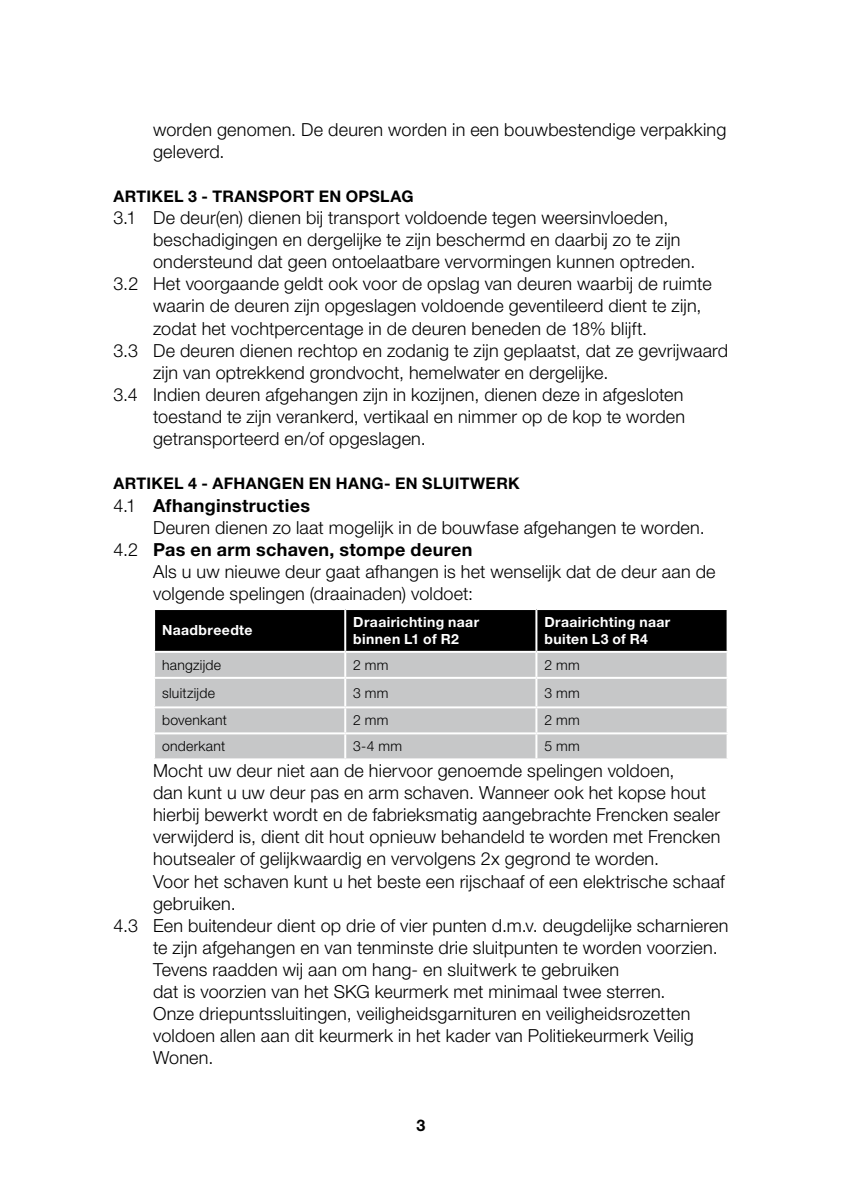
<style>
.page{position:relative;width:842px;height:1191px;background:#fff}
.page>*{position:absolute;margin:0;border:0;box-sizing:border-box;transform-origin:0 0}
.t1{font:300 18px/22.2px "Helvetica Neue LT Std";letter-spacing:.01em;color:#000}
.t2{font:700 18px "Helvetica Neue LT Std";color:#000}
.t3{font:700 16px "Helvetica Neue LT Std";letter-spacing:.025em;color:#000}
.t4{font:700 14px/16.8px "Helvetica Neue LT Std";color:#fff}
.t5{font:300 14px "Helvetica Neue LT Std";letter-spacing:.02em;color:#000}
.s1{font-weight:300}
</style>
<div class="page">
<div style="left:155px;top:610px;width:572px;height:41px;background:#000"></div>
<div style="left:155px;top:653px;width:572px;height:105px;background:#c6c7c8"></div>
<hr style="left:344px;top:610px;width:2px;height:41px;background:#fff">
<hr style="left:535px;top:610px;width:2px;height:41px;background:#fff">
<hr style="left:344px;top:653px;width:2px;height:24px;background:#fff">
<hr style="left:535px;top:653px;width:2px;height:24px;background:#fff">
<hr style="left:153px;top:677px;width:192px;height:2px;background:#fff">
<hr style="left:345px;top:677px;width:191px;height:2px;background:#fff">
<hr style="left:344px;top:679px;width:2px;height:27px;background:#fff">
<hr style="left:536px;top:677px;width:193px;height:2px;background:#fff">
<hr style="left:535px;top:679px;width:2px;height:27px;background:#fff">
<hr style="left:153px;top:706px;width:192px;height:2px;background:#fff">
<hr style="left:345px;top:706px;width:191px;height:2px;background:#fff">
<hr style="left:344px;top:708px;width:2px;height:24px;background:#fff">
<hr style="left:536px;top:706px;width:193px;height:2px;background:#fff">
<hr style="left:535px;top:708px;width:2px;height:24px;background:#fff">
<hr style="left:153px;top:732px;width:192px;height:2px;background:#fff">
<hr style="left:345px;top:732px;width:191px;height:2px;background:#fff">
<hr style="left:344px;top:734px;width:2px;height:24px;background:#fff">
<hr style="left:536px;top:732px;width:193px;height:2px;background:#fff">
<hr style="left:535px;top:734px;width:2px;height:24px;background:#fff">
<p class="t1" style="left:153px;top:118px;width:575px">worden genomen. De deuren worden in een bouwbestendige verpakking geleverd.</p>
<p class="t3" style="left:113px;top:186px;width:299px">Artikel 3 - Transport en opslag</p>
<p class="t1" style="left:113px;top:206px;width:556px">3.1 De deur(en) dienen bij transport voldoende tegen weersinvloeden,</p>
<p class="t1" style="left:153px;top:228px;width:529px">beschadigingen en dergelijke te zijn beschermd en daarbij zo te zijn</p>
<p class="t1" style="left:153px;top:250px;width:544px">ondersteund dat geen ontoelaatbare vervormingen kunnen optreden.</p>
<p class="t1" style="left:113px;top:272px;width:600px">3.2 Het voorgaande geldt ook voor de opslag van deuren waarbij de ruimte</p>
<p class="t1" style="left:153px;top:294px;width:550px">waarin de deuren zijn opgeslagen voldoende geventileerd dient te zijn,</p>
<p class="t1" style="left:153px;top:317px;width:495px">zodat het vochtpercentage in de deuren beneden de 18% blijft.</p>
<p class="t1" style="left:113px;top:339px;width:616px">3.3 De deuren dienen rechtop en zodanig te zijn geplaatst, dat ze gevrijwaard</p>
<p class="t1" style="left:153px;top:361px;width:457px">zijn van optrekkend grondvocht, hemelwater en dergelijke.</p>
<p class="t1" style="left:113px;top:383px;width:572px">3.4 Indien deuren afgehangen zijn in kozijnen, dienen deze in afgesloten</p>
<p class="t1" style="left:153px;top:405px;width:534px">toestand te zijn verankerd, vertikaal en nimmer op de kop te worden</p>
<p class="t1" style="left:153px;top:427px;width:274px">getransporteerd en/of opgeslagen.</p>
<p class="t3" style="left:113px;top:474px;width:408px">Artikel 4 - Afhangen en hang- en sluitwerk</p>
<p class="t2" style="left:113px;top:494px;width:198px"><span class="s1">4.1</span> Afhanginstructies</p>
<p class="t1" style="left:153px;top:516px;width:553px">Deuren dienen zo laat mogelijk in de bouwfase afgehangen te worden.</p>
<p class="t2" style="left:113px;top:538px;width:361px"><span class="s1">4.2</span> Pas en arm schaven, stompe deuren</p>
<p class="t1" style="left:153px;top:560px;width:564px">Als u uw nieuwe deur gaat afhangen is het wenselijk dat de deur aan de</p>
<p class="t1" style="left:153px;top:582px;width:322px">volgende spelingen (draainaden) voldoet:</p>
<p class="t4" style="left:162px;top:622px;width:92px">Naadbreedte</p>
<p class="t4" style="left:353px;top:613px;width:127px">Draairichting naar binnen L1 of R2</p>
<p class="t4" style="left:544px;top:613px;width:127px">Draairichting naar buiten L3 of R4</p>
<p class="t5" style="left:162px;top:656px;width:61px">hangzijde</p>
<p class="t5" style="left:353px;top:656px;width:37px">2 mm</p>
<p class="t5" style="left:544px;top:656px;width:37px">2 mm</p>
<p class="t5" style="left:162px;top:684px;width:54px">sluitzijde</p>
<p class="t5" style="left:353px;top:684px;width:37px">3 mm</p>
<p class="t5" style="left:544px;top:684px;width:37px">3 mm</p>
<p class="t5" style="left:162px;top:712px;width:66px">bovenkant</p>
<p class="t5" style="left:353px;top:712px;width:37px">2 mm</p>
<p class="t5" style="left:544px;top:712px;width:37px">2 mm</p>
<p class="t5" style="left:162px;top:738px;width:65px">onderkant</p>
<p class="t5" style="left:353px;top:738px;width:50px">3-4 mm</p>
<p class="t5" style="left:544px;top:738px;width:37px">5 mm</p>
<p class="t1" style="left:153px;top:759px;width:523px">Mocht uw deur niet aan de hiervoor genoemde spelingen voldoen,</p>
<p class="t1" style="left:153px;top:781px;width:554px">dan kunt u uw deur pas en arm schaven. Wanneer ook het kopse hout</p>
<p class="t1" style="left:153px;top:803px;width:568px">hierbij bewerkt wordt en de fabrieksmatig aangebrachte Frencken sealer</p>
<p class="t1" style="left:153px;top:825px;width:569px">verwijderd is, dient dit hout opnieuw behandeld te worden met Frencken</p>
<p class="t1" style="left:153px;top:847px;width:508px">houtsealer of gelijkwaardig en vervolgens 2x gegrond te worden.</p>
<p class="t1" style="left:153px;top:869px;width:573px">Voor het schaven kunt u het beste een rijschaaf of een elektrische schaaf</p>
<p class="t1" style="left:153px;top:891px;width:84px">gebruiken.</p>
<p class="t1" style="left:113px;top:914px;width:617px">4.3 Een buitendeur dient op drie of vier punten d.m.v. deugdelijke scharnieren</p>
<p class="t1" style="left:153px;top:936px;width:566px">te zijn afgehangen en van tenminste drie sluitpunten te worden voorzien.</p>
<p class="t1" style="left:153px;top:958px;width:467px">Tevens raadden wij aan om hang- en sluitwerk te gebruiken</p>
<p class="t1" style="left:153px;top:980px;width:514px">dat is voorzien van het SKG keurmerk met minimaal twee sterren.</p>
<p class="t1" style="left:153px;top:1002px;width:539px">Onze driepuntssluitingen, veiligheidsgarnituren en veiligheidsrozetten</p>
<p class="t1" style="left:153px;top:1024px;width:542px">voldoen allen aan dit keurmerk in het kader van Politiekeurmerk Veilig</p>
<p class="t1" style="left:153px;top:1046px;width:62px">Wonen.</p>
<p class="t3" style="left:416px;top:1115px;width:10px">3</p>
</div>
